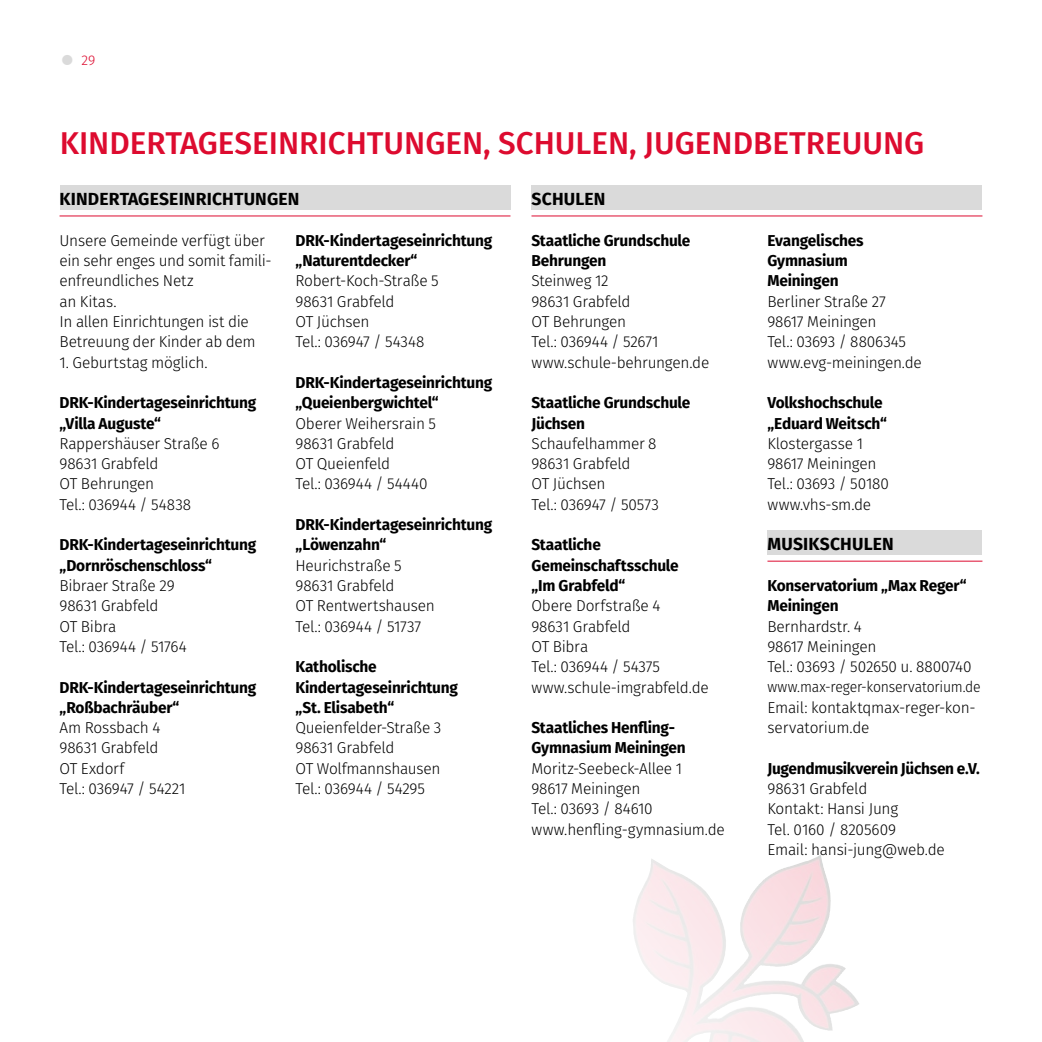
<style>
.page{position:relative;width:1042px;height:1042px;background:#fff}
.page>*{position:absolute;margin:0;border:0;box-sizing:border-box;transform-origin:0 0}
.t1{font:500 31.5px "Fira Sans";color:#dd0b2f}
.t2{font:700 17.5px "Fira Sans";letter-spacing:.01em;color:#000}
.t3{font:300 15.75px/20.3px "Fira Sans";letter-spacing:-.015em;color:#000}
.t4{font:700 15.75px/20.3px "Fira Sans";letter-spacing:-.015em;color:#000}
.t5{font:300 15.22px "Fira Sans";letter-spacing:-.015em;color:#000;scale:.92 1}
.t6{font:300 14px "Fira Sans";color:#dd0b2f}
</style>
<div class="page">
<img style="left:700px;top:857px;width:117px;height:146px">
<div style="left:60px;top:185px;width:450px;height:25px;background:#dadada"></div>
<hr style="left:60px;top:215px;width:450px;height:1px;background:#dd0b2f">
<div style="left:531px;top:185px;width:451px;height:25px;background:#dadada"></div>
<hr style="left:531px;top:215px;width:451px;height:1px;background:#dd0b2f">
<div style="left:767px;top:530px;width:215px;height:25px;background:#dadada"></div>
<hr style="left:767px;top:561px;width:215px;height:1px;background:#dd0b2f">
<p class="t6" style="left:82px;top:51px;width:15px">29</p>
<h1 class="t1" style="left:60px;top:117px;width:866px">KINDERTAGESEINRICHTUNGEN, SCHULEN, JUGENDBETREUUNG</h1>
<p class="t2" style="left:60px;top:184px;width:241px">KINDERTAGESEINRICHTUNGEN</p>
<p class="t3" style="left:60px;top:230px;width:214px">Unsere Gemeinde verfügt über ein sehr enges und somit famili&shy;enfreundliches Netz<br>an Kitas.<br>In allen Einrichtungen ist die<br>Betreuung der Kinder ab dem</p>
<p class="t3" style="left:60px;top:352px;width:149px">1. Geburtstag möglich.</p>
<p class="t4" style="left:60px;top:391px;width:198px">DRK-Kindertageseinrichtung „Villa Auguste“</p>
<p class="t3" style="left:60px;top:433px;width:162px">Rappershäuser Straße 6<br>98631 Grabfeld<br>OT Behrungen<br>Tel.: 036944 / 54838</p>
<p class="t4" style="left:60px;top:533px;width:198px">DRK-Kindertageseinrichtung „Dornröschenschloss“</p>
<p class="t3" style="left:60px;top:575px;width:129px">Bibraer Straße 29<br>98631 Grabfeld<br>OT Bibra<br>Tel.: 036944 / 51764</p>
<p class="t4" style="left:60px;top:676px;width:198px">DRK-Kindertageseinrichtung „Roßbachräuber“</p>
<p class="t3" style="left:60px;top:717px;width:127px">Am Rossbach 4<br>98631 Grabfeld<br>OT Exdorf<br>Tel.: 036947 / 54221</p>
<p class="t4" style="left:295px;top:229px;width:198px">DRK-Kindertageseinrichtung „Naturentdecker“</p>
<p class="t3" style="left:295px;top:271px;width:145px">Robert-Koch-Straße 5<br>98631 Grabfeld<br>OT Jüchsen<br>Tel.: 036947 / 54348</p>
<p class="t4" style="left:295px;top:371px;width:198px">DRK-Kindertageseinrichtung „Queienbergwichtel“</p>
<p class="t3" style="left:295px;top:413px;width:142px">Oberer Weihersrain 5<br>98631 Grabfeld<br>OT Queienfeld<br>Tel.: 036944 / 54440</p>
<p class="t4" style="left:295px;top:513px;width:198px">DRK-Kindertageseinrichtung „Löwenzahn“</p>
<p class="t3" style="left:295px;top:555px;width:141px">Heurichstraße 5<br>98631 Grabfeld<br>OT Rentwertshausen<br>Tel.: 036944 / 51737</p>
<p class="t4" style="left:295px;top:655px;width:164px">Katholische<br>Kindertageseinrichtung „St. Elisabeth“</p>
<p class="t3" style="left:295px;top:717px;width:147px">Queienfelder-Straße 3<br>98631 Grabfeld<br>OT Wolfmannshausen<br>Tel.: 036944 / 54295</p>
<p class="t2" style="left:531px;top:184px;width:75px">SCHULEN</p>
<p class="t4" style="left:531px;top:229px;width:160px">Staatliche Grundschule<br>Behrungen</p>
<p class="t3" style="left:531px;top:271px;width:179px">Steinweg 12<br>98631 Grabfeld<br>OT Behrungen<br>Tel.: 036944 / 52671 www.schule-behrungen.de</p>
<p class="t4" style="left:531px;top:391px;width:160px">Staatliche Grundschule<br>Jüchsen</p>
<p class="t3" style="left:531px;top:433px;width:129px">Schaufelhammer 8<br>98631 Grabfeld<br>OT Jüchsen<br>Tel.: 036947 / 50573</p>
<p class="t4" style="left:531px;top:533px;width:149px">Staatliche<br>Gemeinschaftsschule „Im Grabfeld“</p>
<p class="t3" style="left:531px;top:595px;width:179px">Obere Dorfstraße 4<br>98631 Grabfeld<br>OT Bibra<br>Tel.: 036944 / 54375 www.schule-imgrabfeld.de</p>
<p class="t4" style="left:531px;top:716px;width:156px">Staatliches Henfling-<br>Gymnasium Meiningen</p>
<p class="t3" style="left:531px;top:758px;width:195px">Moritz-Seebeck-Allee 1<br>98617 Meiningen<br>Tel.: 03693 / 84610 www.henfling-gymnasium.de</p>
<p class="t4" style="left:767px;top:229px;width:98px">Evangelisches<br>Gymnasium<br>Meiningen</p>
<p class="t3" style="left:767px;top:291px;width:156px">Berliner Straße 27<br>98617 Meiningen<br>Tel.: 03693 / 8806345 www.evg-meiningen.de</p>
<p class="t4" style="left:767px;top:391px;width:121px">Volkshochschule „Eduard Weitsch“</p>
<p class="t3" style="left:767px;top:433px;width:123px">Klostergasse 1<br>98617 Meiningen<br>Tel.: 03693 / 50180 www.vhs-sm.de</p>
<p class="t2" style="left:767px;top:529px;width:128px">MUSIKSCHULEN</p>
<p class="t4" style="left:767px;top:574px;width:201px">Konservatorium „Max Reger“<br>Meiningen</p>
<p class="t3" style="left:767px;top:616px;width:206px">Bernhardstr. 4<br>98617 Meiningen<br>Tel.: 03693 / 502650 u. 8800740</p>
<p class="t5" style="left:767px;top:676px;width:233px">www.max-reger-konservatorium.de</p>
<p class="t3" style="left:767px;top:697px;width:210px">Email: kontaktqmax-reger-kon&shy;servatorium.de</p>
<p class="t4" style="left:767px;top:757px;width:214px">Jugendmusikverein Jüchsen e.V.</p>
<p class="t3" style="left:767px;top:778px;width:179px">98631 Grabfeld<br>Kontakt: Hansi Jung<br>Tel. 0160 / 8205609<br>Email: hansi-jung@web.de</p>
</div>
